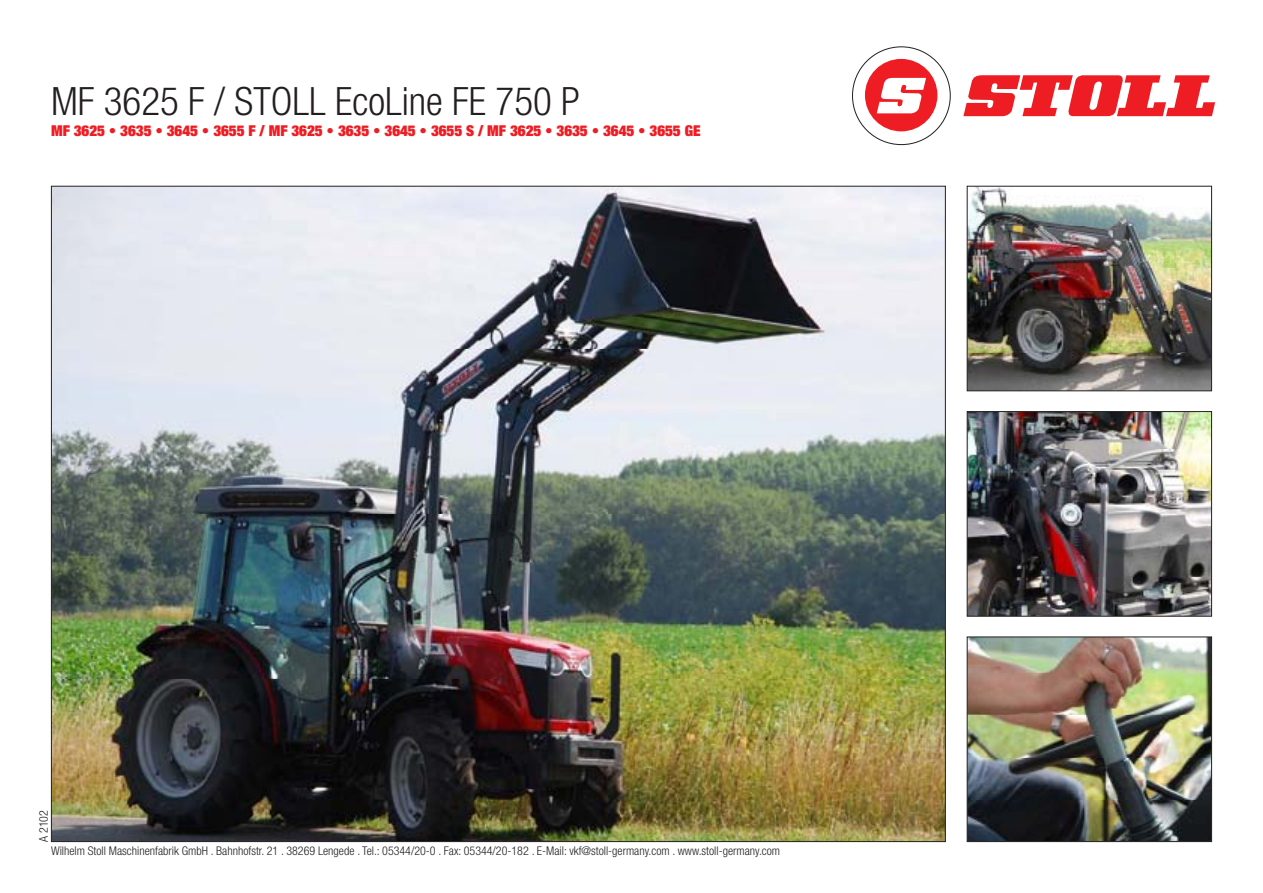
<style>
.page{position:relative;width:1263px;height:893px;background:#fff}
.page>*{position:absolute;margin:0;border:0;box-sizing:border-box;transform-origin:0 0}
.t1{font:300 condensed 39.15px "Helvetica Neue";color:#231f20}
.t2{font:700 30px "Arial";color:#000}
.t3{font:900 expanded 15px "Helvetica Neue";color:#ee1d23}
.t4{font:300 condensed 12px "Helvetica Neue";color:#231f20}
</style>
<div class="page">
<img style="left:51px;top:185px;width:1161px;height:657px">
<svg style="left:963px;top:75px;width:253px;height:41px"></svg>
<div style="left:865px;top:59px;width:72px;height:72px;background:#ee1d23;border-radius:50%"></div>
<svg style="left:877px;top:78px;width:49px;height:35px"></svg>
<h1 class="t1" style="left:51px;top:79px;width:530px">MF 3625 F / STOLL EcoLine FE 750 P</h1>
<p class="t3" style="left:51px;top:121px;width:651px">MF 3625 • 3635 • 3645 • 3655 F / MF 3625 • 3635 • 3645 • 3655 S / MF 3625 • 3635 • 3645 • 3655 GE</p>
<h2 class="t2" style="left:51px;top:81px;width:528px">MF 3625 F / STOLL EcoLine FE 750 P</h2>
<p class="t4" style="left:37px;top:842px;width:33px;rotate:-90deg">A 2102</p>
<p class="t4" style="left:51px;top:844px;width:730px">Wilhelm Stoll Maschinenfabrik GmbH . Bahnhofstr. 21 . 38269 Lengede . Tel.: 05344/20-0 . Fax: 05344/20-182 . E-Mail: vkf@stoll-germany.com . www.stoll-germany.com</p>
</div>
